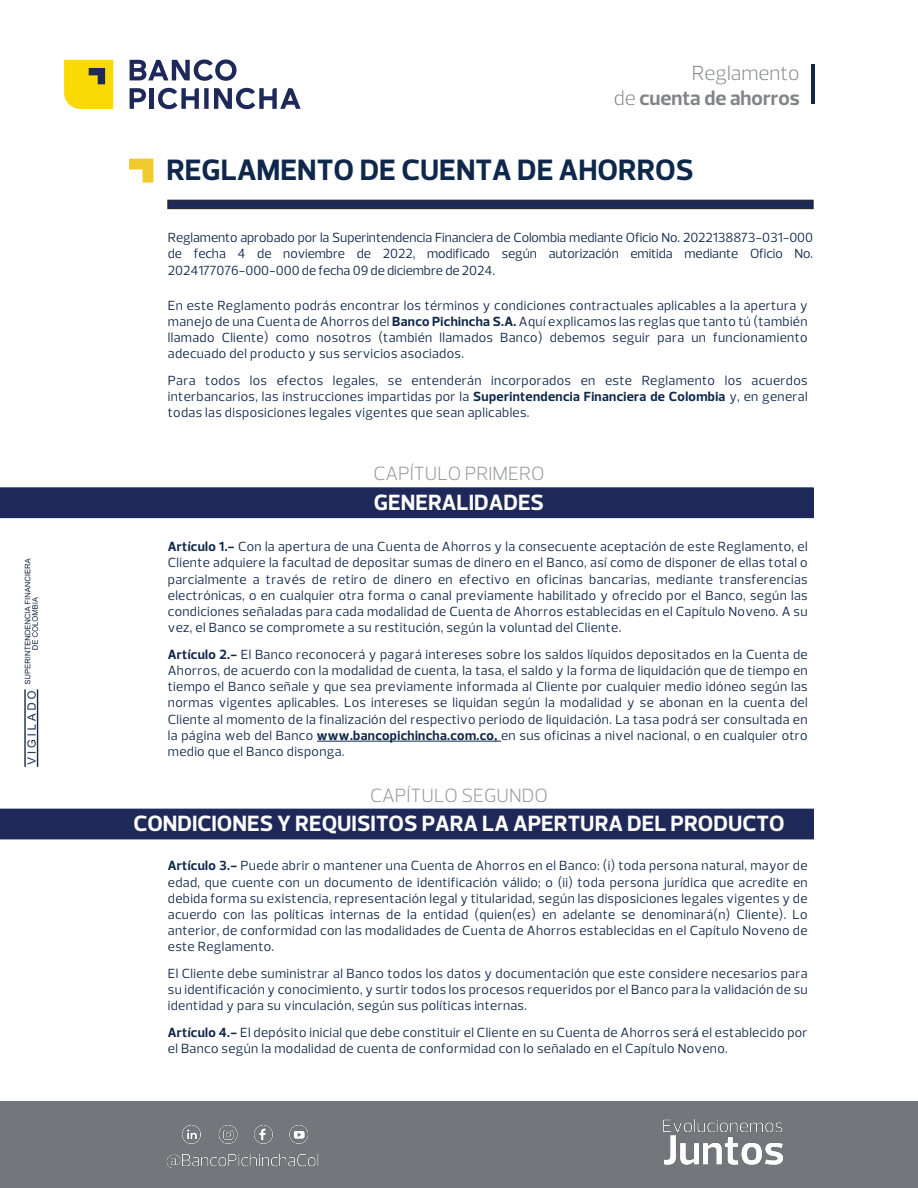
<style>
.page{position:relative;width:918px;height:1188px;background:#fff}
.page>*{position:absolute;margin:0;border:0;box-sizing:border-box;transform-origin:0 0}
.t1{font:700 30px "Prelo";color:#0e274a}
.t2{font:700 22.5px "Prelo";color:#fff}
.t3{font:700 20.7px/24.9px "Prelo";color:#828588;text-align:right}
.t4{font:300 19.5px "Prelo";color:#939598}
.t5{font:13.5px/16.2px "Prelo";letter-spacing:.025em;color:#0f274a;text-align:justify}
.s1{font-weight:300}
.s2{font-weight:700}
.s3{font-family:"Myriad Pro"}
</style>
<div class="page">
<div style="left:0;top:488px;width:813px;height:30px;background:#1e295a"></div>
<div style="left:0;top:487px;width:813px;height:31px;border:1px solid #1e2a5a"></div>
<div style="left:0;top:809px;width:813px;height:30px;background:#1e295a"></div>
<hr style="left:317px;top:741px;width:184px;height:1px;background:#0f274a">
<svg style="left:129px;top:159px;width:24px;height:24px"></svg>
<div style="left:167px;top:200px;width:646px;height:9px;background:#1e295a;border:1px solid #231f20"></div>
<svg style="left:64px;top:60px;width:49px;height:49px"></svg>
<svg style="left:130px;top:59px;width:107px;height:22px"></svg>
<hr style="left:150px;top:88px;width:4px;height:21px;background:#1e295a">
<svg style="left:130px;top:88px;width:16px;height:21px"></svg>
<svg style="left:158px;top:88px;width:143px;height:21px"></svg>
<hr style="left:811px;top:64px;width:4px;height:40px;background:#0f274a">
<div style="left:0;top:1102px;width:918px;height:86px;background:#73767b"></div>
<img style="left:663px;top:1119px;width:120px;height:46px">
<img style="left:166px;top:1125px;width:153px;height:43px">
<img style="left:0;top:487px;width:119px;height:353px">
<h3 class="t3" style="left:614px;top:61px;width:187px"><span class="s1">Reglamento<br>de</span> cuenta de ahorros</h3>
<h1 class="t1" style="left:166px;top:151px;width:529px">REGLAMENTO DE CUENTA DE AHORROS</h1>
<p class="t5" style="left:168px;top:230px;width:647px">Reglamento aprobado por la Superintendencia Financiera de Colombia mediante Oficio No. 2022138873-031-000 de fecha 4 de noviembre de 2022, modificado según autorización emitida mediante Oficio No.<br>2024177076-000-000 de fecha 09 de diciembre de 2024.</p>
<p class="t5" style="left:168px;top:297px;width:641px">En este Reglamento podrás encontrar los términos y condiciones contractuales aplicables a la apertura y manejo de una Cuenta de Ahorros del <span class="s2">Banco Pichincha S.A.</span> Aquí explicamos las reglas que tanto tú (también llamado Cliente) como nosotros (también llamados Banco) debemos seguir para un funcionamiento adecuado del producto y sus servicios asociados.</p>
<p class="t5" style="left:168px;top:372px;width:641px">Para todos los efectos legales, se entenderán incorporados en este Reglamento los acuerdos interbancarios, las instrucciones impartidas por la <span class="s2">Superintendencia Financiera de Colombia</span> y, en general todas las disposiciones legales vigentes que sean aplicables.</p>
<h3 class="t4" style="left:373px;top:462px;width:173px">CAPÍTULO PRIMERO</h3>
<h2 class="t2" style="left:374px;top:489px;width:172px">GENERALIDADES</h2>
<p class="t5" style="left:168px;top:539px;width:641px"><span class="s2">Artículo 1.-</span> Con la apertura de una Cuenta de Ahorros y la consecuente aceptación de este Reglamento, el Cliente adquiere la facultad de depositar sumas de dinero en el Banco, así como de disponer de ellas total o parcialmente a través de retiro de dinero en efectivo en oficinas bancarias, mediante transferencias electrónicas, o en cualquier otra forma o canal previamente habilitado y ofrecido por el Banco, según las condiciones señaladas para cada modalidad de Cuenta de Ahorros establecidas en el Capítulo Noveno. A su vez, el Banco se compromete a su restitución, según la voluntad del Cliente.</p>
<p class="t5" style="left:168px;top:646px;width:641px"><span class="s2">Artículo 2.-</span> El Banco reconocerá y pagará intereses sobre los saldos líquidos depositados en la Cuenta de Ahorros, de acuerdo con la modalidad de cuenta, la tasa, el saldo y la forma de liquidación que de tiempo en tiempo el Banco señale y que sea previamente informada al Cliente por cualquier medio idóneo según las normas vigentes aplicables. Los intereses se liquidan según la modalidad y se abonan en la cuenta del Cliente al momento de la finalización del respectivo periodo de liquidación. La tasa podrá ser consultada en la página web del Banco <span class="s2">www.bancopichincha.com.co,</span> en sus oficinas a nivel nacional, o en cualquier otro medio que el Banco disponga.</p>
<h3 class="t4" style="left:370px;top:784px;width:179px">CAPÍTULO SEGUNDO</h3>
<h2 class="t2" style="left:133px;top:810px;width:653px">CONDICIONES Y REQUISITOS PARA LA APERTURA DEL PRODUCTO</h2>
<p class="t5" style="left:168px;top:858px;width:641px"><span class="s2">Artículo 3.-</span> Puede abrir o mantener una Cuenta de Ahorros en el Banco: (i) toda persona natural, mayor de edad, que cuente con un documento de identificación válido; o (ii) toda persona jurídica que acredite en debida forma su existencia, representación legal y titularidad, según las disposiciones legales vigentes y de acuerdo con las políticas internas de la entidad (quien(es) en adelante se denominará(n) Cliente). Lo anterior, de conformidad con las modalidades de Cuenta de Ahorros establecidas en el Capítulo Noveno de este Reglamento.</p>
<p class="t5" style="left:168px;top:966px;width:641px">El Cliente debe suministrar al Banco todos los datos y documentación que este considere necesarios para su identificación y conocimiento, y surtir todos los procesos requeridos por el Banco para la validación de su identidad y para su vinculación, según sus políticas internas.</p>
<p class="t5" style="left:168px;top:1025px;width:641px"><span class="s2">Artículo 4.-</span> El depósito inicial que debe constituir el Cliente en su Cuenta de Ahorros ser<span class="s3">á</span> el establecido por el Banco según la modalidad de cuenta de conformidad con lo señalado en el Capítulo Noveno.</p>
</div>
